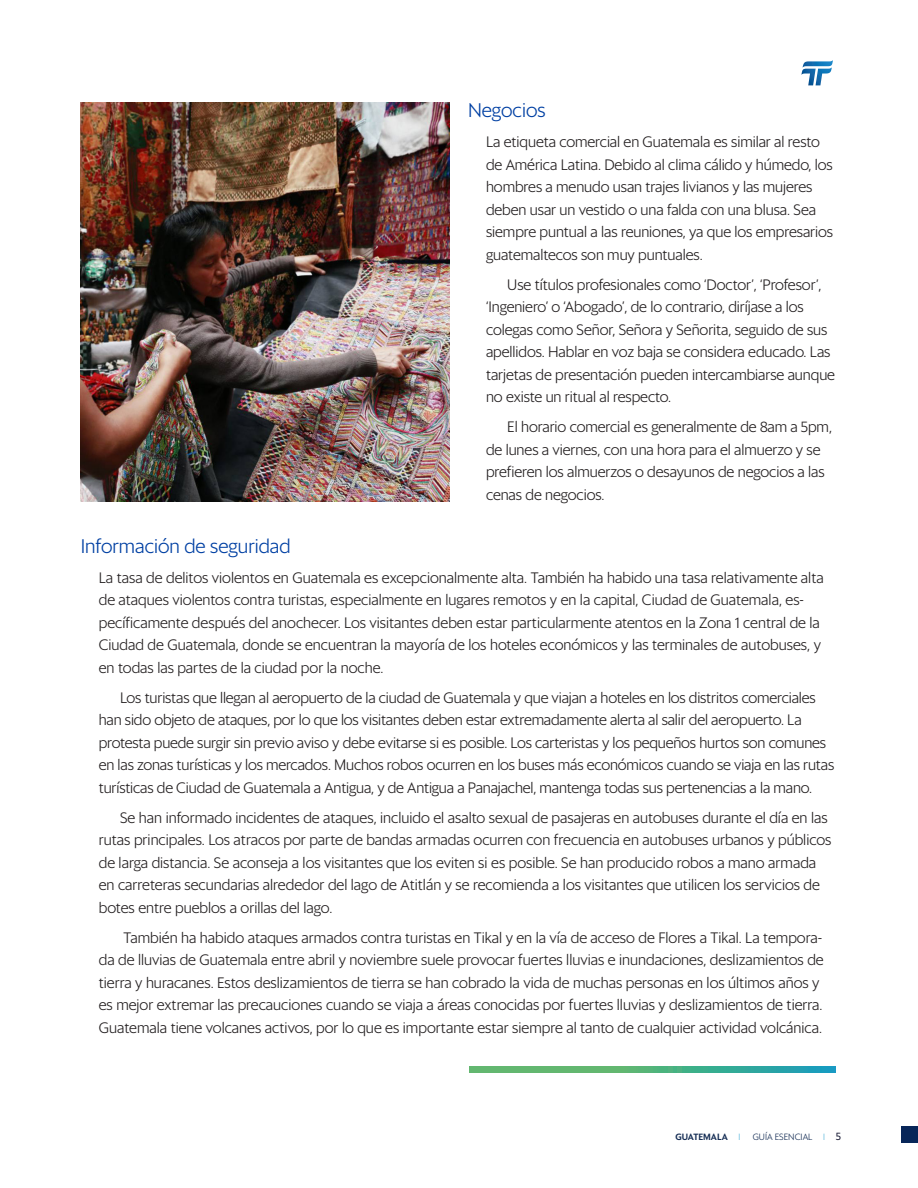
<style>
.page{position:relative;width:918px;height:1188px;background:#fff}
.page>*{position:absolute;margin:0;border:0;box-sizing:border-box;transform-origin:0 0}
.t1{font:300 19.5px "Sanomat Sans";color:#0040a3}
.t2{font:300 15px/22.5px "Sanomat Sans";letter-spacing:-.005em;color:#231f20}
.t3{font:300 9px "Sanomat Sans";color:#162e55}
.t4{font:500 9px "Sanomat Sans";color:#162e55}
.s1{font-weight:200;color:#1599cd}
.s2{font-weight:400;font-size:10.5px;color:#10132e}
</style>
<div class="page">
<div style="left:901px;top:1126px;width:17px;height:17px;background:#082659"></div>
<svg style="left:801px;top:60px;width:32px;height:25px"></svg>
<img style="left:81px;top:102px;width:369px;height:399px">
<svg style="left:469px;top:1067px;width:367px;height:6px;background:#49af86"></svg>
<h1 class="t1" style="left:468px;top:96px;width:79px">Negocios</h1>
<p class="t2" style="left:486px;top:130px;width:349px">La etiqueta comercial en Guatemala es similar al resto de América Latina. Debido al clima cálido y húmedo, los hombres a menudo usan trajes livianos y las mujeres deben usar un vestido o una falda con una blusa. Sea siempre puntual a las reuniones, ya que los empresarios guatemaltecos son muy puntuales.</p>
<p class="t2" style="left:486px;top:272px;width:351px;text-indent:21px">Use títulos profesionales como ‘Doctor’, ‘Profesor’, ‘Ingeniero’ o ‘Abogado’, de lo contrario, diríjase a los colegas como Señor, Señora y Señorita, seguido de sus apellidos. Hablar en voz baja se considera educado. Las tarjetas de presentación pueden intercambiarse aunque no existe un ritual al respecto.</p>
<p class="t2" style="left:486px;top:415px;width:347px;text-indent:21px">El horario comercial es generalmente de 8am a 5pm, de lunes a viernes, con una hora para el almuerzo y se prefieren los almuerzos o desayunos de negocios a las cenas de negocios.</p>
<h1 class="t1" style="left:81px;top:532px;width:211px">Información de seguridad</h1>
<p class="t2" style="left:99px;top:565px;width:726px">La tasa de delitos violentos en Guatemala es excepcionalmente alta. También ha habido una tasa relativamente alta de ataques violentos contra turistas, especialmente en lugares remotos y en la capital, Ciudad de Guatemala, es&shy;pecíficamente después del anochecer. Los visitantes deben estar particularmente atentos en la Zona 1 central de la Ciudad de Guatemala, donde se encuentran la mayoría de los hoteles económicos y las terminales de autobuses, y en todas las partes de la ciudad por la noche.</p>
<p class="t2" style="left:99px;top:685px;width:737px;text-indent:21px">Los turistas que llegan al aeropuerto de la ciudad de Guatemala y que viajan a hoteles en los distritos comerciales han sido objeto de ataques, por lo que los visitantes deben estar extremadamente alerta al salir del aeropuerto. La protesta puede surgir sin previo aviso y debe evitarse si es posible. Los carteristas y los pequeños hurtos son comunes en las zonas turísticas y los mercados. Muchos robos ocurren en los buses más económicos cuando se viaja en las rutas turísticas de Ciudad de Guatemala a Antigua, y de Antigua a Panajachel, mantenga todas sus pertenencias a la mano.</p>
<p class="t2" style="left:99px;top:805px;width:734px;text-indent:21px">Se han informado incidentes de ataques, incluido el asalto sexual de pasajeras en autobuses durante el día en las rutas principales. Los atracos por parte de bandas armadas ocurren con frecuencia en autobuses urbanos y públicos de larga distancia. Se aconseja a los visitantes que los eviten si es posible. Se han producido robos a mano armada en carreteras secundarias alrededor del lago de Atitlán y se recomienda a los visitantes que utilicen los servicios de botes entre pueblos a orillas del lago.</p>
<p class="t2" style="left:99px;top:925px;width:726px;text-indent:25px">También ha habido ataques armados contra turistas en Tikal y en la vía de acceso de Flores a Tikal. La tempora&shy;da de lluvias de Guatemala entre abril y noviembre suele provocar fuertes lluvias e inundaciones, deslizamientos de tierra y huracanes. Estos deslizamientos de tierra se han cobrado la vida de muchas personas en los últimos años y es mejor extremar las precauciones cuando se viaja a áreas conocidas por fuertes lluvias y deslizamientos de tierra.<br>Guatemala tiene volcanes activos, por lo que es importante estar siempre al tanto de cualquier actividad volcánica.</p>
<p class="t4" style="left:676px;top:1130px;width:66px">GUATEMALA <span class="s1">I</span></p>
<p class="t3" style="left:753px;top:1130px;width:90px">GUÍA ESENCIAL <span class="s1">I</span> <span class="s2">5</span></p>
</div>
